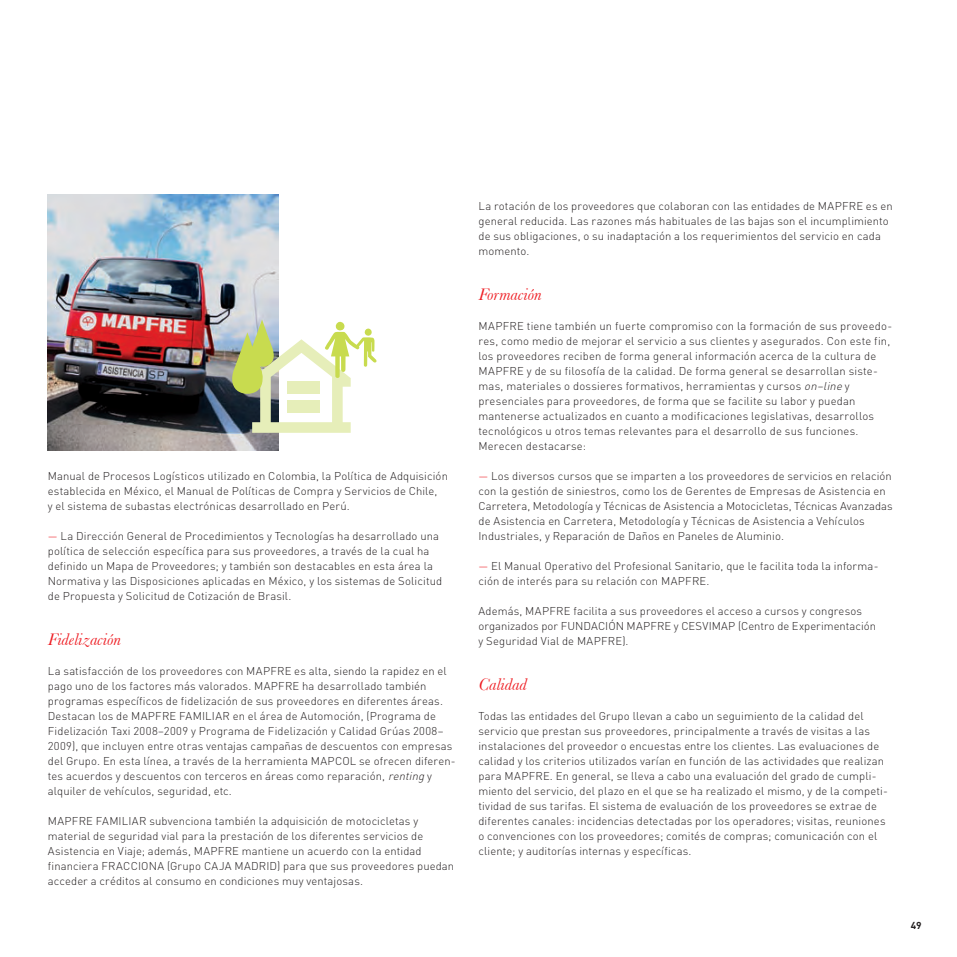
<style>
.page{position:relative;width:957px;height:957px;background:#fff}
.page>*{position:absolute;margin:0;border:0;box-sizing:border-box;transform-origin:0 0}
.t1{font:italic 17.5px "Baskerville";color:#ee1d23}
.t2{font:300 11.25px/15px "DIN";letter-spacing:.01em;color:#231f20}
.t3{font:700 10px "DIN";color:#231f20}
.s1{color:#ee1d23}
.s2{font-style:italic}
</style>
<div class="page">
<img style="left:48px;top:195px;width:230px;height:255px">
<svg style="left:230px;top:319px;width:147px;height:114px"></svg>
<p class="t2" style="left:48px;top:468px;width:402px">Manual de Procesos Logísticos utilizado en Colombia, la Política de Adquisición establecida en México, el Manual de Políticas de Compra y Servicios de Chile,<br>y el sistema de subastas electrónicas desarrollado en Perú.</p>
<p class="t2" style="left:48px;top:528px;width:396px"><span class="s1">—</span> La Dirección General de Procedimientos y Tecnologías ha desarrollado una política de selección específica para sus proveedores, a través de la cual ha definido un Mapa de Proveedores; y también son destacables en esta área la Normativa y las Disposiciones aplicadas en México, y los sistemas de Solicitud de Propuesta y Solicitud de Cotización de Brasil.</p>
<h1 class="t1" style="left:48px;top:629px;width:75px">Fidelización</h1>
<p class="t2" style="left:48px;top:663px;width:409px">La satisfacción de los proveedores con MAPFRE es alta, siendo la rapidez en el pago uno de los factores más valorados. MAPFRE ha desarrollado también programas específicos de fidelización de sus proveedores en diferentes áreas.<br>Destacan los de MAPFRE FAMILIAR en el área de Automoción, (Programa de Fidelización Taxi 2008–2009 y Programa de Fidelización y Calidad Grúas 2008– 2009), que incluyen entre otras ventajas campañas de descuentos con empresas del Grupo. En esta línea, a través de la herramienta MAPCOL se ofrecen diferen&shy;tes acuerdos y descuentos con terceros en áreas como reparación, <span class="s2">renting</span> y alquiler de vehículos, seguridad, etc.</p>
<p class="t2" style="left:48px;top:813px;width:408px">MAPFRE FAMILIAR subvenciona también la adquisición de motocicletas y material de seguridad vial para la prestación de los diferentes servicios de Asistencia en Viaje; además, MAPFRE mantiene un acuerdo con la entidad financiera FRACCIONA (Grupo CAJA MADRID) para que sus proveedores puedan acceder a créditos al consumo en condiciones muy ventajosas.</p>
<p class="t2" style="left:478px;top:198px;width:416px">La rotación de los proveedores que colaboran con las entidades de MAPFRE es en general reducida. Las razones más habituales de las bajas son el incumplimiento de sus obligaciones, o su inadaptación a los requerimientos del servicio en cada momento.</p>
<h1 class="t1" style="left:478px;top:284px;width:65px">Formación</h1>
<p class="t2" style="left:478px;top:318px;width:415px">MAPFRE tiene también un fuerte compromiso con la formación de sus proveedo&shy;res, como medio de mejorar el servicio a sus clientes y asegurados. Con este fin, los proveedores reciben de forma general información acerca de la cultura de MAPFRE y de su filosofía de la calidad. De forma general se desarrollan siste&shy;mas, materiales o dossieres formativos, herramientas y cursos <span class="s2">on–line</span> y presenciales para proveedores, de forma que se facilite su labor y puedan mantenerse actualizados en cuanto a modificaciones legislativas, desarrollos tecnológicos u otros temas relevantes para el desarrollo de sus funciones.<br>Merecen destacarse:</p>
<p class="t2" style="left:478px;top:468px;width:416px"><span class="s1">—</span> Los diversos cursos que se imparten a los proveedores de servicios en relación con la gestión de siniestros, como los de Gerentes de Empresas de Asistencia en Carretera, Metodología y Técnicas de Asistencia a Motocicletas, Técnicas Avanzadas de Asistencia en Carretera, Metodología y Técnicas de Asistencia a Vehículos Industriales, y Reparación de Daños en Paneles de Aluminio.</p>
<p class="t2" style="left:478px;top:558px;width:401px"><span class="s1">—</span> El Manual Operativo del Profesional Sanitario, que le facilita toda la informa&shy;ción de interés para su relación con MAPFRE.</p>
<p class="t2" style="left:478px;top:603px;width:399px">Además, MAPFRE facilita a sus proveedores el acceso a cursos y congresos organizados por FUNDACIÓN MAPFRE y CESVIMAP (Centro de Experimentación y Seguridad Vial de MAPFRE).</p>
<h1 class="t1" style="left:478px;top:674px;width:50px">Calidad</h1>
<p class="t2" style="left:478px;top:708px;width:411px">Todas las entidades del Grupo llevan a cabo un seguimiento de la calidad del servicio que prestan sus proveedores, principalmente a través de visitas a las instalaciones del proveedor o encuestas entre los clientes. Las evaluaciones de calidad y los criterios utilizados varían en función de las actividades que realizan para MAPFRE. En general, se lleva a cabo una evaluación del grado de cumpli&shy;miento del servicio, del plazo en el que se ha realizado el mismo, y de la competi&shy;tividad de sus tarifas. El sistema de evaluación de los proveedores se extrae de diferentes canales: incidencias detectadas por los operadores; visitas, reuniones o convenciones con los proveedores; comités de compras; comunicación con el cliente; y auditorías internas y específicas.</p>
<p class="t3" style="left:910px;top:919px;width:12px">49</p>
</div>
